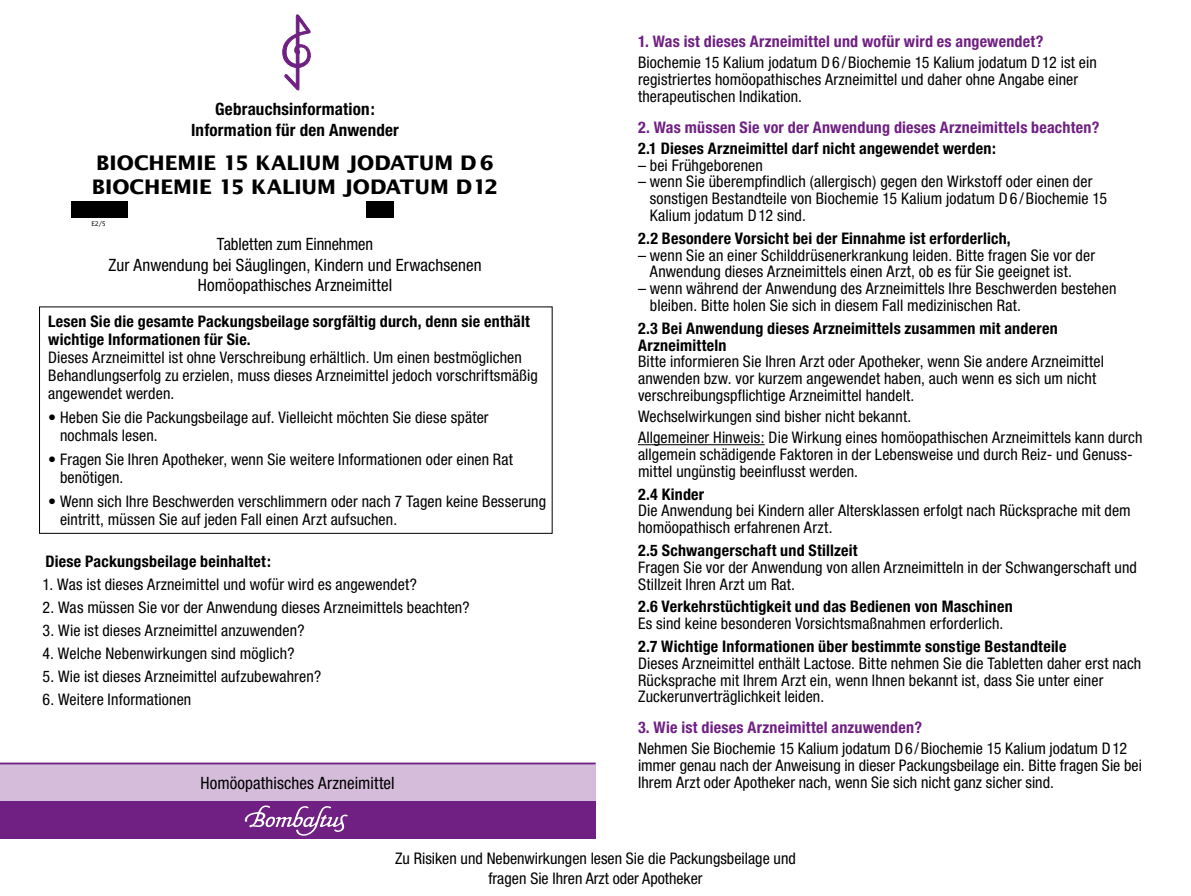
<style>
.page{position:relative;width:1191px;height:896px;background:#fff}
.page>*{position:absolute;margin:0;border:0;box-sizing:border-box;transform-origin:0 0}
.t1{font:700 20px/24px "Lucida Sans";letter-spacing:-.005em;color:#000}
.t2{font:condensed 17px/20.4px "Helvetica Neue";letter-spacing:.005em;color:#000;text-align:center}
.t3{font:700 condensed 17px/20.4px "Helvetica Neue";letter-spacing:.01em;color:#000;text-align:center}
.t4{font:condensed 16px/16.8px "Helvetica Neue";letter-spacing:.005em;color:#000}
.t5{font:700 condensed 16px/18px "Helvetica Neue";letter-spacing:.015em;color:#000}
.t6{font:700 condensed 16px "Helvetica Neue";letter-spacing:.015em;color:#6f2082}
.t7{font:6.4px "Lucida Sans";color:#000}
</style>
<div class="page">
<div style="left:39px;top:306px;width:513px;height:228px;border:1px solid #000"></div>
<svg style="left:282px;top:15px;width:29px;height:75px"></svg>
<div style="left:71px;top:202px;width:57px;height:16px;background:#000"></div>
<div style="left:366px;top:202px;width:28px;height:16px;background:#000"></div>
<hr style="left:638px;top:444px;width:126px;height:1px;background:#000">
<div style="left:0;top:763px;width:595px;height:47px;background:#d4bcda"></div>
<div style="left:0;top:801px;width:595px;height:38px;background:#6f2082"></div>
<hr style="left:0;top:763px;width:595px;height:1px;background:#6f2082">
<p class="t3" style="left:191px;top:99px;width:209px">Gebrauchsinformation:<br>Information für den Anwender</p>
<p class="t1" style="left:92px;top:150px;width:408px">BIOCHEMIE 15 KALIUM JODATUM D 6<br>BIOCHEMIE 15 KALIUM JODATUM D12</p>
<p class="t7" style="left:91px;top:220px;width:16px">E2/5</p>
<p class="t2" style="left:108px;top:234px;width:375px">Tabletten zum Einnehmen<br>Zur Anwendung bei Säuglingen, Kindern und Erwachsenen<br>Homöopathisches Arzneimittel</p>
<p class="t5" style="left:48px;top:312px;width:483px">Lesen Sie die gesamte Packungsbeilage sorgfältig durch, denn sie enthält wichtige Informationen für Sie.</p>
<p class="t4" style="left:48px;top:348px;width:491px;line-height:18px">Dieses Arzneimittel ist ohne Verschreibung erhältlich. Um einen bestmöglichen<br>Behandlungserfolg zu erzielen, muss dieses Arzneimittel jedoch vorschriftsmäßig angewendet werden.</p>
<p class="t4" style="left:60px;top:408px;width:430px;line-height:18px;text-indent:-12px">• Heben Sie die Packungsbeilage auf. Vielleicht möchten Sie diese später nochmals lesen.</p>
<p class="t4" style="left:60px;top:450px;width:454px;line-height:18px;text-indent:-12px">• Fragen Sie Ihren Apotheker, wenn Sie weitere Informationen oder einen Rat benötigen.</p>
<p class="t4" style="left:60px;top:492px;width:487px;line-height:18px;text-indent:-12px">• Wenn sich Ihre Beschwerden verschlimmern oder nach 7 Tagen keine Besserung eintritt, müssen Sie auf jeden Fall einen Arzt aufsuchen.</p>
<p class="t5" style="left:45px;top:552px;width:227px">Diese Packungsbeilage beinhaltet:</p>
<p class="t4" style="left:43px;top:576px;width:376px">1. Was ist dieses Arzneimittel und wofür wird es angewendet?</p>
<p class="t4" style="left:43px;top:599px;width:429px">2. Was müssen Sie vor der Anwendung dieses Arzneimittels beachten?</p>
<p class="t4" style="left:43px;top:622px;width:263px">3. Wie ist dieses Arzneimittel anzuwenden?</p>
<p class="t4" style="left:43px;top:645px;width:254px">4. Welche Nebenwirkungen sind möglich?</p>
<p class="t4" style="left:43px;top:668px;width:280px">5. Wie ist dieses Arzneimittel aufzubewahren?</p>
<p class="t4" style="left:43px;top:691px;width:150px">6. Weitere Informationen</p>
<p class="t6" style="left:638px;top:32px;width:407px">1. Was ist dieses Arzneimittel und wofür wird es angewendet?</p>
<p class="t4" style="left:638px;top:54px;width:460px">Biochemie 15 Kalium jodatum D6 /Biochemie 15 Kalium jodatum D12 ist ein registriertes homöopathisches Arzneimittel und daher ohne Angabe einer therapeutischen Indikation.</p>
<p class="t6" style="left:638px;top:117px;width:463px">2. Was müssen Sie vor der Anwendung dieses Arzneimittels beachten?</p>
<p class="t5" style="left:638px;top:139px;width:359px">2.1 Dieses Arzneimittel darf nicht angewendet werden:</p>
<p class="t4" style="left:638px;top:156px;width:126px">– bei Frühgeborenen</p>
<p class="t4" style="left:650px;top:173px;width:459px;text-indent:-12px">– wenn Sie überempfindlich (allergisch) gegen den Wirkstoff oder einen der sonstigen Bestandteile von Biochemie 15 Kalium jodatum D6 /Biochemie 15<br>Kalium jodatum D12 sind.</p>
<p class="t5" style="left:638px;top:229px;width:374px">2.2 Besondere Vorsicht bei der Einnahme ist erforderlich,</p>
<p class="t4" style="left:650px;top:246px;width:447px;text-indent:-12px">– wenn Sie an einer Schilddrüsenerkrankung leiden. Bitte fragen Sie vor der<br>Anwendung dieses Arzneimittels einen Arzt, ob es für Sie geeignet ist.</p>
<p class="t4" style="left:650px;top:280px;width:468px;text-indent:-12px">– wenn während der Anwendung des Arzneimittels Ihre Beschwerden bestehen bleiben. Bitte holen Sie sich in diesem Fall medizinischen Rat.</p>
<p class="t5" style="left:638px;top:319px;width:421px;line-height:16.8px">2.3 Bei Anwendung dieses Arzneimittels zusammen mit anderen<br>Arzneimitteln</p>
<p class="t4" style="left:638px;top:353px;width:467px">Bitte informieren Sie Ihren Arzt oder Apotheker, wenn Sie andere Arzneimittel anwenden bzw. vor kurzem angewendet haben, auch wenn es sich um nicht verschreibungspflichtige Arzneimittel handelt.</p>
<p class="t4" style="left:638px;top:406px;width:506px;line-height:21px">Wechselwirkungen sind bisher nicht bekannt.<br>Allgemeiner Hinweis: Die Wirkung eines homöopathischen Arzneimittels kann durch</p>
<p class="t4" style="left:638px;top:446px;width:494px">allgemein schädigende Faktoren in der Lebensweise und durch Reiz- und Genuss&shy;mittel ungünstig beeinflusst werden.</p>
<p class="t5" style="left:638px;top:484px;width:68px">2.4 Kinder</p>
<p class="t4" style="left:638px;top:502px;width:494px">Die Anwendung bei Kindern aller Altersklassen erfolgt nach Rücksprache mit dem homöopathisch erfahrenen Arzt.</p>
<p class="t5" style="left:638px;top:541px;width:221px">2.5 Schwangerschaft und Stillzeit</p>
<p class="t4" style="left:638px;top:558px;width:500px">Fragen Sie vor der Anwendung von allen Arzneimitteln in der Schwangerschaft und<br>Stillzeit Ihren Arzt um Rat.</p>
<p class="t5" style="left:638px;top:597px;width:376px">2.6 Verkehrstüchtigkeit und das Bedienen von Maschinen</p>
<p class="t4" style="left:638px;top:615px;width:367px">Es sind keine besonderen Vorsichtsmaßnahmen erforderlich.</p>
<p class="t5" style="left:638px;top:637px;width:430px">2.7 Wichtige Informationen über bestimmte sonstige Bestandteile</p>
<p class="t4" style="left:638px;top:654px;width:505px">Dieses Arzneimittel enthält Lactose. Bitte nehmen Sie die Tabletten daher erst nach<br>Rücksprache mit Ihrem Arzt ein, wenn Ihnen bekannt ist, dass Sie unter einer<br>Zuckerunverträglichkeit leiden.</p>
<p class="t6" style="left:638px;top:718px;width:285px">3. Wie ist dieses Arzneimittel anzuwenden?</p>
<p class="t4" style="left:638px;top:740px;width:505px">Nehmen Sie Biochemie 15 Kalium jodatum D6/Biochemie 15 Kalium jodatum D12 immer genau nach der Anweisung in dieser Packungsbeilage ein. Bitte fragen Sie bei</p>
<p class="t2" style="left:200px;top:772px;width:196px">Homöopathisches Arzneimittel</p>
<p class="t4" style="left:638px;top:773px;width:417px">Ihrem Arzt oder Apotheker nach, wenn Sie sich nicht ganz sicher sind.</p>
<p class="t4" style="left:395px;top:849px;width:402px;line-height:19.2px;text-align:center">Zu Risiken und Nebenwirkungen lesen Sie die Packungsbeilage und fragen Sie Ihren Arzt oder Apotheker</p>
</div>
